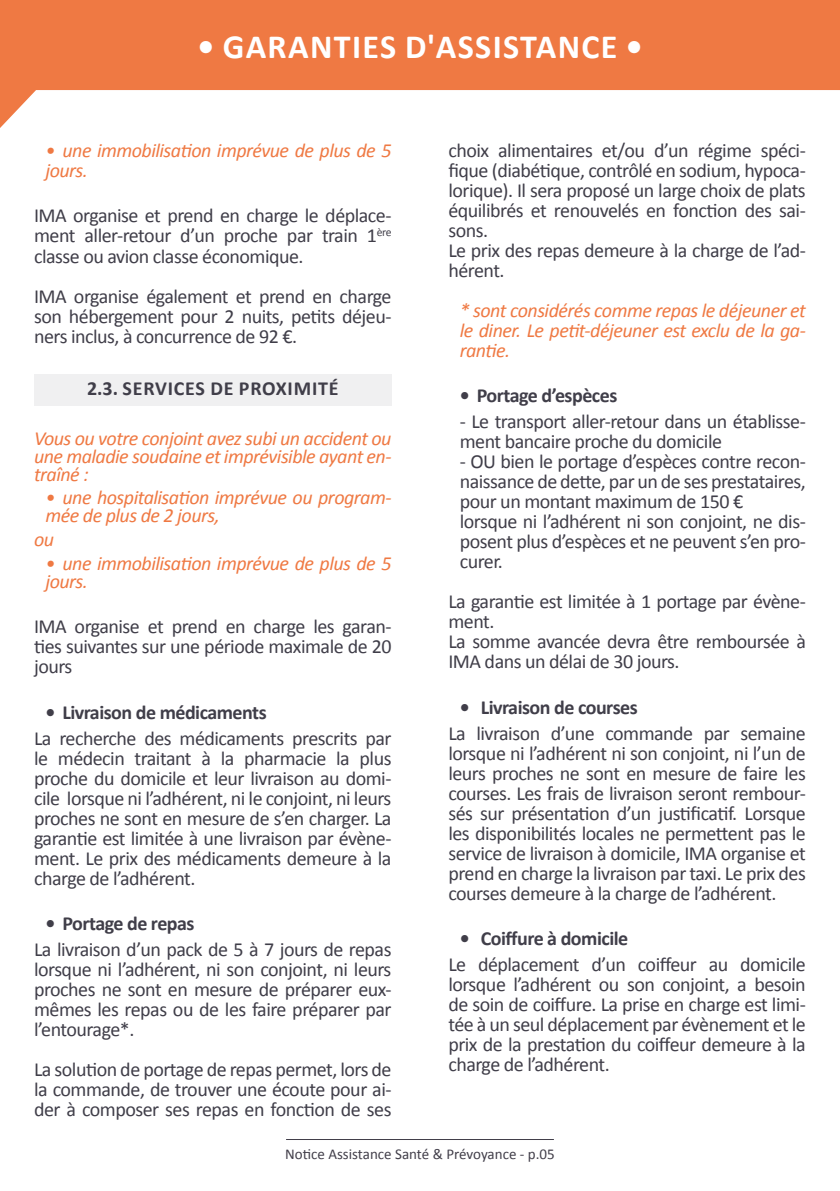
<style>
.page{position:relative;width:840px;height:1191px;background:#fff}
.page>*{position:absolute;margin:0;border:0;box-sizing:border-box;transform-origin:0 0}
.t1{font:700 34px "Calibri";letter-spacing:.04em;color:#fff}
.t2{font:20px/20px "Calibri";letter-spacing:-.025em;color:#403e49;text-align:justify}
.t3{font:italic 20px/18px "Calibri";letter-spacing:-.025em;color:#ef7943}
.t4{font:700 20px "Calibri";letter-spacing:-.025em;color:#403e49}
.t5{font:700 20px "Calibri";letter-spacing:.04em;color:#403e49}
.t6{font:15px "Calibri";color:#423f4a}
</style>
<div class="page">
<svg style="left:0;top:0;width:839px;height:128px;fill:#ef7943"></svg>
<hr style="left:286px;top:1139px;width:267px;height:1px;background:#423f4a">
<div style="left:34px;top:374px;width:357px;height:31px;background:#f0f0f1"></div>
<h1 class="t1" style="left:197px;top:25px;width:446px">• GARANTIES D'ASSISTANCE •</h1>
<p class="t3" style="left:45px;top:139px;width:347px;line-height:20px">• une immobilisation imprévue de plus de 5 jours.</p>
<p class="t2" style="left:34px;top:206px;width:359px">IMA organise et prend en charge le déplace&shy;ment aller-retour d’un proche par train 1<sup>ère </sup>classe ou avion classe économique.</p>
<p class="t2" style="left:34px;top:286px;width:359px">IMA organise également et prend en charge son hébergement pour 2 nuits, petits déjeu&shy;ners inclus, à concurrence de 92 €.</p>
<p class="t5" style="left:87px;top:375px;width:253px">2.3. SERVICES DE PROXIMITÉ</p>
<p class="t3" style="left:34px;top:428px;width:359px;text-align:justify">Vous ou votre conjoint avez subi un accident ou une maladie soudaine et imprévisible ayant en&shy;traîné :</p>
<p class="t3" style="left:45px;top:488px;width:347px">• une hospitalisation imprévue ou program&shy;mée de plus de 2 jours,</p>
<p class="t3" style="left:34px;top:529px;width:22px">ou</p>
<p class="t3" style="left:45px;top:553px;width:347px">• une immobilisation imprévue de plus de 5 jours.</p>
<p class="t2" style="left:34px;top:616px;width:359px">IMA organise et prend en charge les garan&shy;ties suivantes sur une période maximale de 20 jours</p>
<p class="t4" style="left:45px;top:699px;width:223px">• Livraison de médicaments</p>
<p class="t2" style="left:34px;top:728px;width:359px">La recherche des médicaments prescrits par le médecin traitant à la pharmacie la plus proche du domicile et leur livraison au domi&shy;cile lorsque ni l’adhérent, ni le conjoint, ni leurs proches ne sont en mesure de s’en charger. La garantie est limitée à une livraison par évène&shy;ment. Le prix des médicaments demeure à la charge de l’adhérent.</p>
<p class="t4" style="left:45px;top:911px;width:151px">• Portage de repas</p>
<p class="t2" style="left:34px;top:939px;width:359px">La livraison d’un pack de 5 à 7 jours de repas lorsque ni l’adhérent, ni son conjoint, ni leurs proches ne sont en mesure de préparer eux&shy;mêmes les repas ou de les faire préparer par l’entourage*.</p>
<p class="t2" style="left:34px;top:1059px;width:359px">La solution de portage de repas permet, lors de la commande, de trouver une écoute pour ai&shy;der à composer ses repas en fonction de ses</p>
<p class="t2" style="left:448px;top:140px;width:359px;text-align:left">choix alimentaires et/ou d’un régime spéci&shy;fique (diabétique, contrôlé en sodium, hypoca&shy;lorique). Il sera proposé un large choix de plats équilibrés et renouvelés en fonction des sai&shy;sons.<br>Le prix des repas demeure à la charge de l’ad&shy;hérent.</p>
<p class="t3" style="left:459px;top:299px;width:347px;line-height:20px;text-align:justify">* sont considérés comme repas le déjeuner et le diner. Le petit-déjeuner est exclu de la ga&shy;rantie.</p>
<p class="t4" style="left:459px;top:383px;width:159px">• Portage d’espèces</p>
<p class="t2" style="left:459px;top:411px;width:347px">- Le transport aller-retour dans un établisse&shy;ment bancaire proche du domicile</p>
<p class="t2" style="left:459px;top:451px;width:347px;text-align:left">- OU bien le portage d’espèces contre recon&shy;naissance de dette, par un de ses prestataires, pour un montant maximum de 150 €<br>lorsque ni l’adhérent ni son conjoint, ne dis&shy;posent plus d’espèces et ne peuvent s’en pro&shy;curer.</p>
<p class="t2" style="left:448px;top:591px;width:359px;text-align:left">La garantie est limitée à 1 portage par évène&shy;ment.<br>La somme avancée devra être remboursée à<br>IMA dans un délai de 30 jours.</p>
<p class="t4" style="left:459px;top:694px;width:179px">• Livraison de courses</p>
<p class="t2" style="left:448px;top:723px;width:359px">La livraison d’une commande par semaine lorsque ni l’adhérent ni son conjoint, ni l’un de leurs proches ne sont en mesure de faire les courses. Les frais de livraison seront rembour&shy;sés sur présentation d’un justificatif. Lorsque les disponibilités locales ne permettent pas le service de livraison à domicile, IMA organise et prend en charge la livraison par taxi. Le prix des courses demeure à la charge de l’adhérent.</p>
<p class="t4" style="left:459px;top:926px;width:170px">• Coiffure à domicile</p>
<p class="t2" style="left:448px;top:954px;width:359px">Le déplacement d’un coiffeur au domicile lorsque l’adhérent ou son conjoint, a besoin de soin de coiffure. La prise en charge est limi&shy;tée à un seul déplacement par évènement et le prix de la prestation du coiffeur demeure à la charge de l’adhérent.</p>
<p class="t6" style="left:285px;top:1144px;width:271px">Notice Assistance Santé &amp; Prévoyance - p.05</p>
</div>
